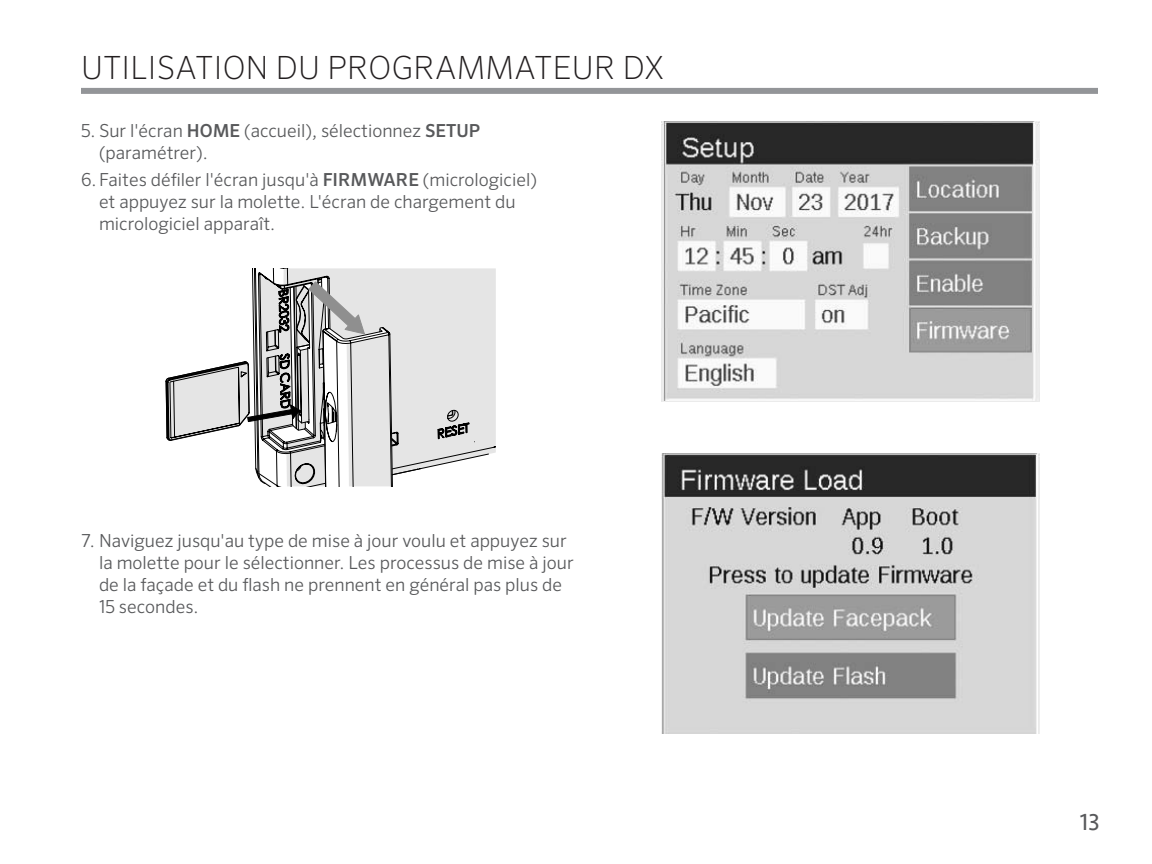
<style>
.page{position:relative;width:1152px;height:864px;background:#fff}
.page>*{position:absolute;margin:0;border:0;box-sizing:border-box;transform-origin:0 0}
.t1{font:200 32px "Sero Pro";letter-spacing:.01em;color:#231f20}
.t2{font:24px "Seravek";color:#58595b}
.t3{font:300 18px/22px "Sero Pro";color:#58595b}
.s1{font-weight:500}
</style>
<div class="page">
<div style="left:81px;top:88px;width:1017px;height:6px;background:#939598"></div>
<svg style="left:398px;top:277px;width:98px;height:197px;background:#e0e0e0"></svg>
<svg style="left:165px;top:268px;width:233px;height:219px"></svg>
<img style="left:662px;top:121px;width:378px;height:280px">
<img style="left:662px;top:454px;width:378px;height:280px">
<h1 class="t1" style="left:81px;top:49px;width:584px">UTILISATION DU PROGRAMMATEUR DX</h1>
<p class="t3" style="left:99px;top:119px;width:383px;text-indent:-18px">5. Sur l'écran <span class="s1">HOME</span> (accueil), sélectionnez <span class="s1">SETUP </span>(paramétrer).</p>
<p class="t3" style="left:99px;top:168px;width:439px;text-indent:-18px">6. Faites défiler l'écran jusqu'à <span class="s1">FIRMWARE</span> (micrologiciel) et appuyez sur la molette. L'écran de chargement du micrologiciel apparaît.</p>
<p class="t3" style="left:99px;top:529px;width:476px;text-indent:-18px">7. Naviguez jusqu'au type de mise à jour voulu et appuyez sur la molette pour le sélectionner. Les processus de mise à jour de la façade et du flash ne prennent en général pas plus de 15 secondes.</p>
<h2 class="t2" style="left:1080px;top:803px;width:22px">13</h2>
</div>
